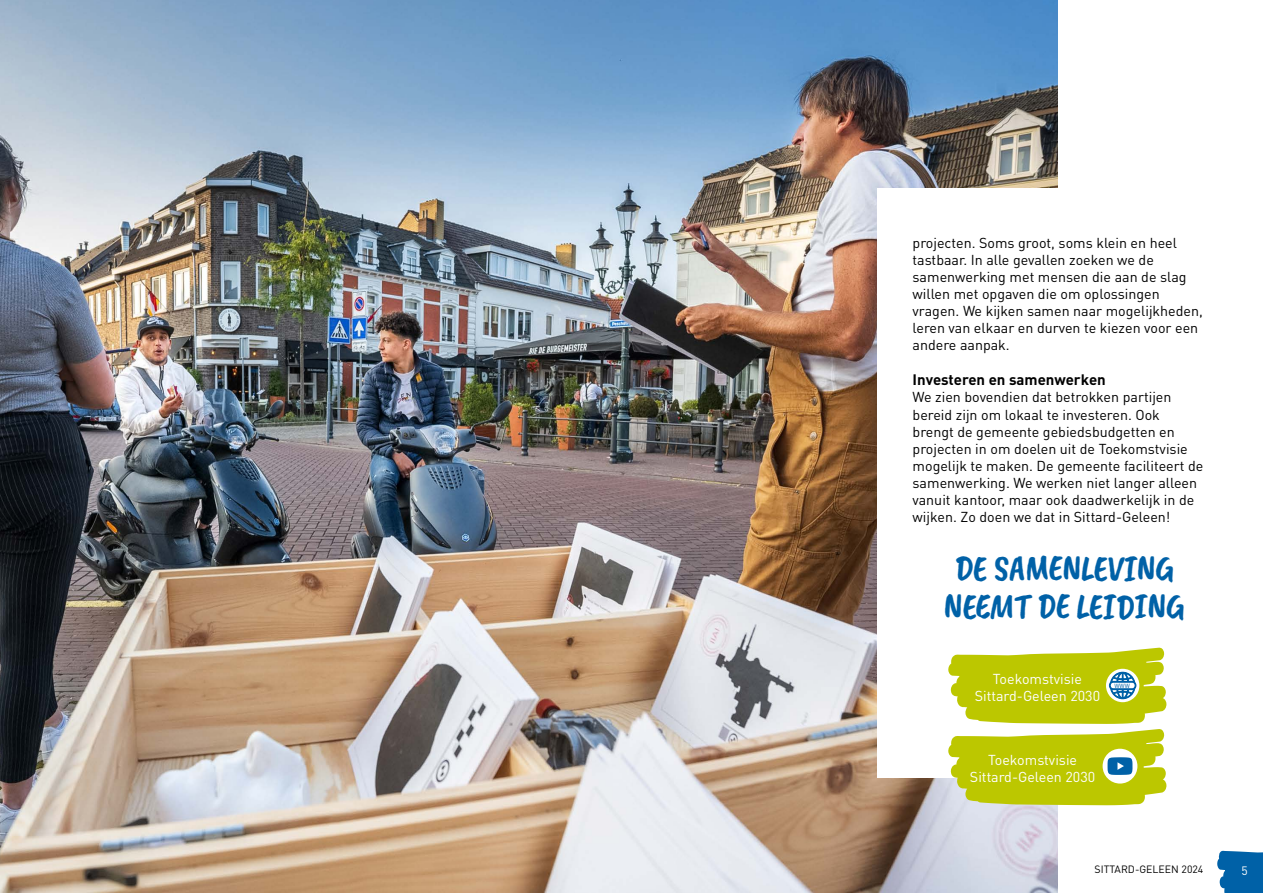
<style>
.page{position:relative;width:1263px;height:893px;background:#fff}
.page>*{position:absolute;margin:0;border:0;box-sizing:border-box;transform-origin:0 0}
.t1{font:36.15px/37.5px "Caveat Brush";letter-spacing:-.02em;color:#0061a7}
.t2{font:700 15px "DIN Pro";color:#000}
.t3{font:14.25px/17.1px "DIN Pro";color:#000}
.t4{font:14.25px/17.1px "DIN Pro";color:#fff;text-align:center}
.t5{font:12px "DIN Pro";color:#fff}
.t6{font:10.5px "DIN Pro";color:#000}
.t7{font:6px "DIN Pro";color:#0061a7}
</style>
<div class="page">
<img style="left:0;top:0;width:1057px;height:893px">
<svg style="left:1217px;top:850px;width:46px;height:43px;background:#1d73b1"></svg>
<div style="left:877px;top:189px;width:386px;height:589px;background:#fff"></div>
<svg style="left:948px;top:648px;width:219px;height:157px"></svg>
<p class="t3" style="left:912px;top:233px;width:292px">projecten. Soms groot, soms klein en heel tastbaar. In alle gevallen zoeken we de samenwerking met mensen die aan de slag willen met opgaven die om oplossingen vragen. We kijken samen naar mogelijkheden, leren van elkaar en durven te kiezen voor een andere aanpak.</p>
<p class="t2" style="left:912px;top:370px;width:195px">Investeren en samenwerken</p>
<p class="t3" style="left:912px;top:388px;width:292px">We zien bovendien dat betrokken partijen bereid zijn om lokaal te investeren. Ook brengt de gemeente gebiedsbudgetten en projecten in om doelen uit de Toekomstvisie mogelijk te maken. De gemeente faciliteert de samenwerking. We werken niet langer alleen vanuit kantoor, maar ook daadwerkelijk in de wijken. Zo doen we dat in Sittard-Geleen!</p>
<h1 class="t1" style="left:944px;top:550px;width:243px">DE SAMENLEVING<br>NEEMT DE LEIDING</h1>
<p class="t4" style="left:975px;top:669px;width:127px">Toekomstvisie<br>Sittard-Geleen 2030</p>
<p class="t7" style="left:1114px;top:682px;width:17px">WWW</p>
<p class="t4" style="left:970px;top:751px;width:127px">Toekomstvisie<br>Sittard-Geleen 2030</p>
<p class="t6" style="left:1094px;top:862px;width:110px">SITTARD-GELEEN 2024</p>
<p class="t5" style="left:1241px;top:862px;width:8px">5</p>
</div>
